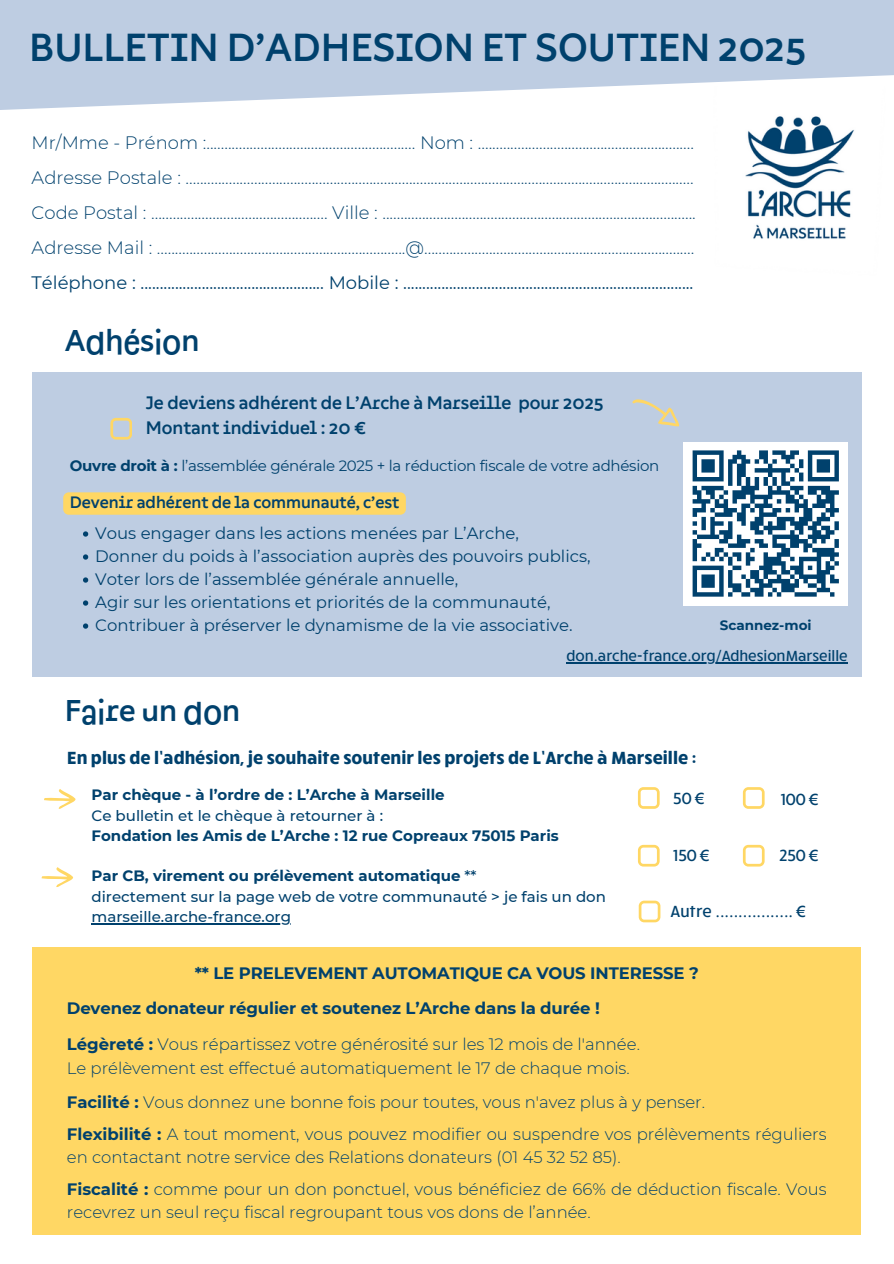
<style>
.page{position:relative;width:894px;height:1264px;background:#fff}
.page>*{position:absolute;margin:0;border:0;box-sizing:border-box;transform-origin:0 0}
.t1{font:39px "Inattendue Statique";color:#00416d}
.t2{font:30px "Inattendue Statique";color:#00416d}
.t3{font:300 18px/34.8px "Montserrat";color:#00416d}
.t4{font:700 18px "Ruck Sack";color:#00416d}
.t5{font:18px/24.8px "Inattendue Texte";color:#00416d}
.t6{font:300 16.5px/22.5px "Montserrat";color:#00416d}
.t7{font:16.5px "Montserrat";color:#00416d}
.t8{font:700 16.5px "Montserrat";letter-spacing:-.005em;color:#00416d}
.t9{font:500 16.5px "Ruck Sack";color:#00416d}
.t10{font:16.5px "Inattendue Texte";color:#00416d}
.t11{font:700 15px/20.2px "Montserrat";color:#00416d}
.t12{font:500 15px/20.2px "Montserrat";color:#00416d}
.t13{font:15px "Montserrat";letter-spacing:-.015em;color:#00416d}
.t14{font:500 15px "Ruck Sack";color:#00416d}
.t15{font:700 13.5px "Montserrat";color:#00416d}
.s1{font-weight:400}
.s2{font-weight:700}
.s3{font-weight:500}
</style>
<div class="page">
<img style="left:745px;top:116px;width:109px;height:123px">
<div style="left:32px;top:372px;width:829px;height:304px;background:#becde2"></div>
<svg style="left:110px;top:418px;width:22px;height:21px"></svg>
<div style="left:32px;top:947px;width:828px;height:287px;background:#ffd764"></div>
<svg style="left:632px;top:399px;width:48px;height:28px"></svg>
<svg style="left:0;top:0;width:893px;height:110px;fill:#becde2"></svg>
<svg style="left:637px;top:787px;width:22px;height:21px"></svg>
<svg style="left:742px;top:787px;width:22px;height:21px"></svg>
<svg style="left:637px;top:844px;width:22px;height:22px"></svg>
<svg style="left:742px;top:844px;width:22px;height:22px"></svg>
<svg style="left:638px;top:900px;width:22px;height:22px"></svg>
<svg style="left:44px;top:789px;width:32px;height:20px"></svg>
<hr style="left:91px;top:922px;width:200px;height:2px;background:#00416d">
<svg style="left:83px;top:531px;width:5px;height:5px"></svg>
<svg style="left:83px;top:554px;width:5px;height:5px"></svg>
<svg style="left:83px;top:577px;width:5px;height:5px"></svg>
<svg style="left:83px;top:600px;width:5px;height:5px"></svg>
<svg style="left:83px;top:623px;width:5px;height:5px"></svg>
<svg style="left:41px;top:867px;width:32px;height:20px"></svg>
<div style="left:63px;top:492px;width:343px;height:22px;background:#ffd764;border-radius:6px"></div>
<div style="left:683px;top:441px;width:164px;height:164px;background:#fff"></div>
<svg style="left:692px;top:450px;width:147px;height:147px"></svg>
<hr style="left:566px;top:662px;width:281px;height:1px;background:#00416d">
<h4 class="t1" style="left:29px;top:32px;width:778px">BULLETIN D’ADHESION ET SOUTIEN 2025</h4>
<p class="t3" style="left:32px;top:125px;width:665px">Mr/Mme - Prénom :.......................................................... Nom : ............................................................<br>Adresse Postale : .............................................................................................................................................<br>Code Postal : ................................................. Ville : .......................................................................................<br>Adresse Mail : .....................................................................@...........................................................................<br><span class="s1">Téléphone : ................................................ Mobile : ............................................................................</span></p>
<p class="t2" style="left:65px;top:329px;width:136px">Adhésion</p>
<p class="t5" style="left:146px;top:391px;width:459px">Je deviens adhérent de L’Arche à Marseille pour 2025<br>Montant individuel : 20 €</p>
<p class="t13" style="left:70px;top:456px;width:591px"><span class="s2">Ouvre droit à :</span> l’assemblée générale 2025 + la réduction fiscale de votre adhésion</p>
<h4 class="t10" style="left:70px;top:496px;width:331px">Devenir adhérent de la communauté, c’est</h4>
<h6 class="t7" style="left:95px;top:523px;width:425px">Vous engager dans les actions menées par L’Arche,</h6>
<h6 class="t7" style="left:95px;top:546px;width:497px">Donner du poids à l’association auprès des pouvoirs publics,</h6>
<p class="t7" style="left:95px;top:569px;width:364px">Voter lors de l’assemblée générale annuelle,</p>
<h4 class="t7" style="left:95px;top:592px;width:456px">Agir sur les orientations et priorités de la communauté,</h4>
<p class="t7" style="left:95px;top:615px;width:478px">Contribuer à préserver le dynamisme de la vie associative.</p>
<p class="t15" style="left:719px;top:617px;width:93px">Scannez-moi</p>
<p class="t14" style="left:566px;top:645px;width:283px">don.arche-france.org/AdhesionMarseille</p>
<h4 class="t2" style="left:65px;top:699px;width:177px">Faire un don</h4>
<p class="t4" style="left:67px;top:745px;width:630px">En plus de l’adhésion, je souhaite soutenir les projets de L’Arche à Marseille :</p>
<p class="t11" style="left:91px;top:784px;width:468px">Par chèque - à l’ordre de : L’Arche à Marseille<br><span class="s3">Ce bulletin et le chèque à retourner à :<br></span>Fondation les Amis de L’Arche : 12 rue Copreaux 75015 Paris</p>
<p class="t12" style="left:91px;top:865px;width:515px"><span class="s2">Par CB, virement ou prélèvement automatique</span> **<br>directement sur la page web de votre communauté &gt; je fais un don</p>
<p class="t12" style="left:91px;top:906px;width:201px">marseille.arche-france.org</p>
<h1 class="t9" style="left:673px;top:786px;width:33px">50€</h1>
<p class="t9" style="left:780px;top:788px;width:39px">100 €</p>
<h5 class="t9" style="left:673px;top:844px;width:38px">150 €</h5>
<h2 class="t9" style="left:779px;top:844px;width:41px">250 €</h2>
<p class="t9" style="left:670px;top:900px;width:137px">Autre ................. €</p>
<p class="t8" style="left:195px;top:963px;width:505px">** LE PRELEVEMENT AUTOMATIQUE CA VOUS INTERESSE ?</p>
<h6 class="t8" style="left:67px;top:998px;width:534px">Devenez donateur régulier et soutenez L’Arche dans la durée !</h6>
<h2 class="t6" style="left:67px;top:1032px;width:574px;line-height:23.7px"><span class="s2">Légèreté :</span> Vous répartissez votre générosité sur les 12 mois de l'année.<br>Le prélèvement est effectué automatiquement le 17 de chaque mois.</h2>
<h4 class="t6" style="left:67px;top:1090px;width:639px"><span class="s2">Facilité :</span> Vous donnez une bonne fois pour toutes, vous n'avez plus à y penser.</h4>
<p class="t6" style="left:67px;top:1122px;width:761px"><span class="s2">Flexibilité :</span> A tout moment, vous pouvez modifier ou suspendre vos prélèvements réguliers en contactant notre service des Relations donateurs (01 45 32 52 85).</p>
<p class="t6" style="left:67px;top:1177px;width:761px"><span class="s2">Fiscalité :</span> comme pour un don ponctuel, vous bénéficiez de 66% de déduction fiscale. Vous recevrez un seul reçu fiscal regroupant tous vos dons de l’année.</p>
</div>
